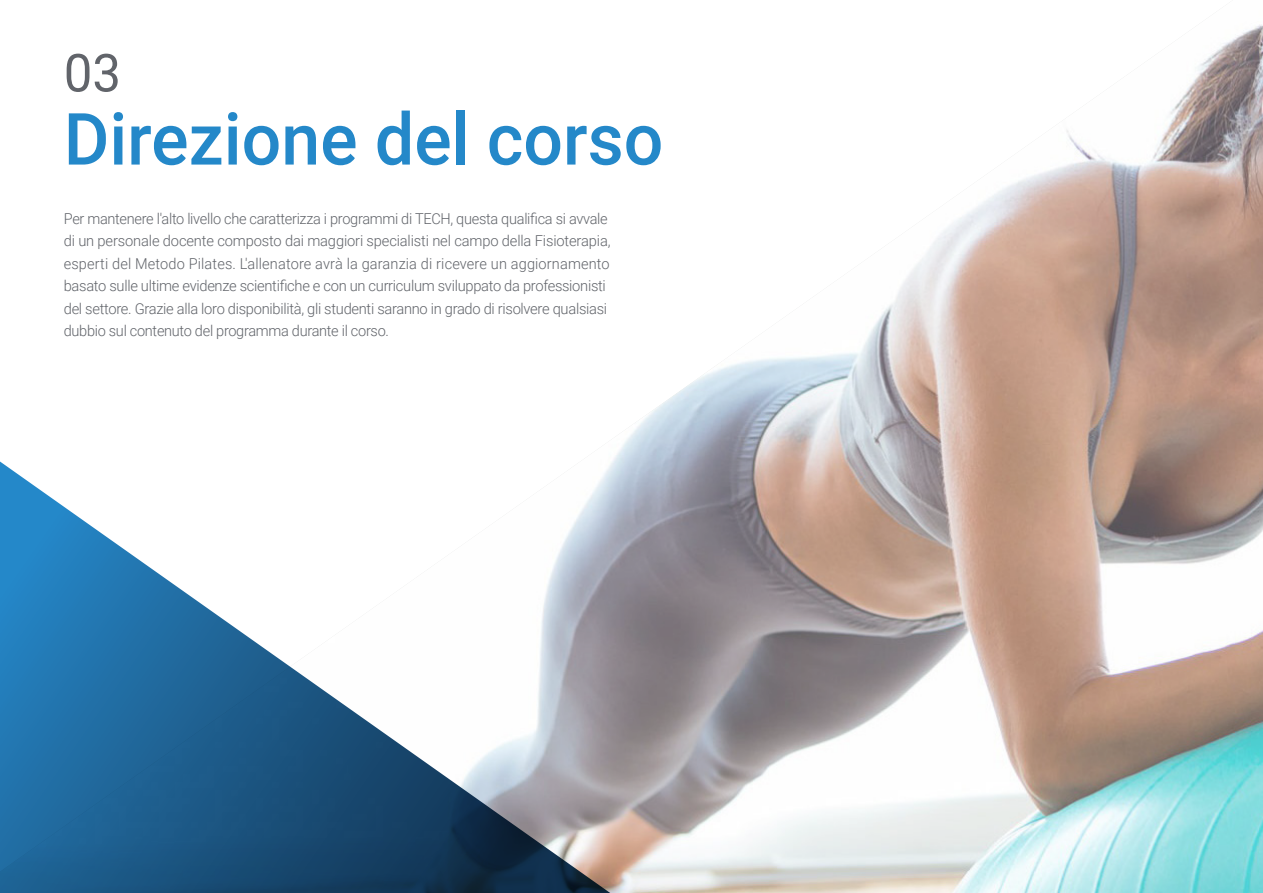
<style>
.page{position:relative;width:1263px;height:893px;background:#fff}
.page>*{position:absolute;margin:0;border:0;box-sizing:border-box;transform-origin:0 0}
.t1{font:500 72px "Roboto";color:#2488c9}
.t2{font:52.5px "Roboto";color:#61646a}
.t3{font:300 15px/22.5px "Roboto";letter-spacing:-.02em;color:#61646a}
</style>
<div class="page">
<img style="left:622px;top:25px;width:641px;height:868px">
<svg style="left:0;top:446px;width:640px;height:447px"></svg>
<h2 class="t2" style="left:64px;top:36px;width:59px">03</h2>
<h1 class="t1" style="left:64px;top:89px;width:601px">Direzione del corso</h1>
<p class="t3" style="left:64px;top:207px;width:548px">Per mantenere l'alto livello che caratterizza i programmi di TECH, questa qualifica si avvale di un personale docente composto dai maggiori specialisti nel campo della Fisioterapia, esperti del Metodo Pilates. L'allenatore avrà la garanzia di ricevere un aggiornamento basato sulle ultime evidenze scientifiche e con un curriculum sviluppato da professionisti del settore. Grazie alla loro disponibilità, gli studenti saranno in grado di risolvere qualsiasi dubbio sul contenuto del programma durante il corso.</p>
</div>
